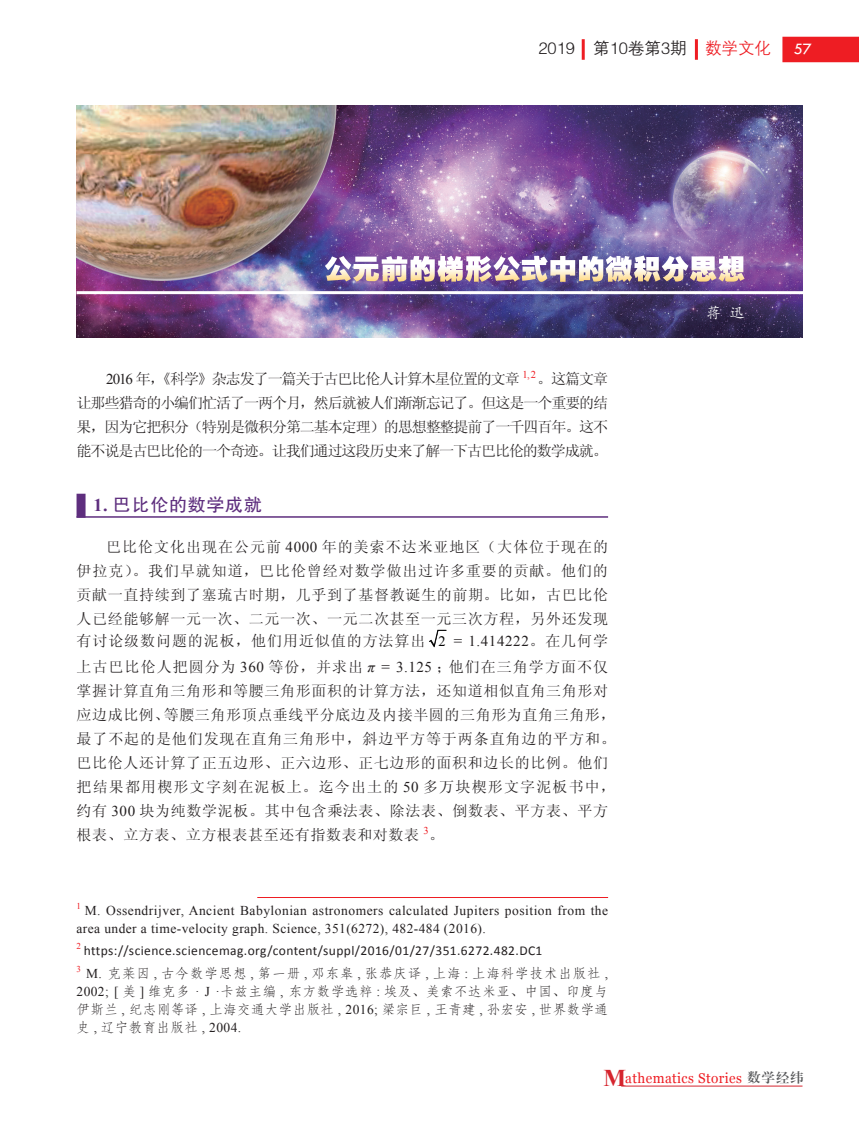
<style>
.page{position:relative;width:859px;height:1123px;background:#fff}
.page>*{position:absolute;margin:0;border:0;box-sizing:border-box;transform-origin:0 0}
.t1{font:27px "FZCCHK GBK1 0";letter-spacing:.04em;color:#fff}
.t2{font:18px "FZHTK GBK1 0";letter-spacing:.04em;color:#5e2e7e}
.t3{font:16.5px "FZZDXK GBK1 0";color:#231f20}
.t4{font:16.5px "Tw Cen";color:#fff}
.t5{font:15px/24px "Sim Sun";letter-spacing:.045em;color:#231f20;text-align:justify}
.t6{font:15px "FZKTK GBK1 0";color:#fff}
.t7{font:14.1px "Georgia";letter-spacing:.03em;color:#ee1d23;scale:.95 1}
.t8{font:13.5px/18px "FZFSK GBK1 0";letter-spacing:.03em;color:#231f20;text-align:justify}
.t9{font:13.5px/18px "Times New Roman";letter-spacing:.035em;color:#231f20}
.t10{font:13.5px "Calibri";letter-spacing:.03em;color:#231f20}
.t11{font:9px "Times New Roman";color:#ee1d23}
.s1{color:#ee1d23}
.s2{font-family:"Times New Roman"}
.s3{font-family:"Times New Roman";font-weight:700}
.s4{font-family:"Times New Roman";font-size:14.4px;color:#030303}
.s5{font-family:"Times New Roman";font-style:italic}
.s6{font-family:"Sim Sun"}
.s7{font-family:"Times New Roman";font-weight:700;font-size:24px;color:#d5252e}
.s8{font-family:"FZXBSK GBK1 0";font-size:13.05px;color:#57585a}
</style>
<div class="page">
<hr style="left:621px;top:1085px;width:181px;height:1px;background:#d5252e">
<div style="left:782px;top:37px;width:77px;height:25px;background:#ee1d23"></div>
<hr style="left:695px;top:39px;width:3px;height:21px;background:#ee1d23">
<hr style="left:582px;top:39px;width:3px;height:21px;background:#ee1d23">
<svg style="left:429px;top:630px;width:17px;height:17px"></svg>
<img style="left:77px;top:106px;width:726px;height:232px">
<hr style="left:77px;top:291px;width:727px;height:3px;background:#fff">
<div style="left:77px;top:493px;width:9px;height:24px;background:#5e2e7e"></div>
<hr style="left:77px;top:516px;width:531px;height:1px;background:#5e2e7e">
<hr style="left:257px;top:897px;width:351px;height:1px;background:#ee1d23">
<p class="t3" style="left:538px;top:40px;width:234px">2019 第10卷第3期 <span class="s1">数学文化</span></p>
<p class="t4" style="left:794px;top:39px;width:20px">57</p>
<h1 class="t1" style="left:325px;top:252px;width:422px">公元前的梯形公式中的微积分思想</h1>
<p class="t6" style="left:706px;top:305px;width:40px">蒋 迅</p>
<p class="t5" style="left:77px;top:367px;width:533px;text-indent:30px"><span class="s2">2016</span> 年，《科学》杂志发了一篇关于古巴比伦人计算木星位置的文章 <sup>1,</sup> <sup>2</sup> 。这篇文章让那些猎奇的小编们忙活了一两个月，然后就被人们渐渐忘记了。但这是一个重要的结果，因为它把积分（特别是微积分第二基本定理）的思想整整提前了一千四百年。这不能不说是古巴比伦的一个奇迹。让我们通过这段历史来了解一下古巴比伦的数学成就。</p>
<p class="t2" style="left:94px;top:495px;width:170px"><span class="s3">1.</span> 巴比伦的数学成就</p>
<p class="t5" style="left:77px;top:535px;width:533px;text-indent:30px">巴比伦文化出现在公元前 <span class="s2">4000</span> 年的美索不达米亚地区（大体位于现在的伊拉克）。我们早就知道，巴比伦曾经对数学做出过许多重要的贡献。他们的贡献一直持续到了塞琉古时期，几乎到了基督教诞生的前期。比如，古巴比伦人已经能够解一元一次、二元一次、一元二次甚至一元三次方程，另外还发现</p>
<p class="t5" style="left:77px;top:627px;width:533px;line-height:26.2px">有讨论级数问题的泥板，他们用近似值的方法算出 <span class="s4">2</span> <span class="s2">= 1.414222</span>。在几何学上古巴比伦人把圆分为 <span class="s2">360</span> 等份，并求出 <span class="s5">π</span> <span class="s2">= 3.125</span> ；他们在三角学方面不仅</p>
<p class="t5" style="left:77px;top:679px;width:541px;text-align:left">掌握计算直角三角形和等腰三角形面积的计算方法，还知道相似直角三角形对应边成比例、等腰三角形顶点垂线平分底边及内接半圆的三角形为直角三角形，最了不起的是他们发现在直角三角形中，斜边平方等于两条直角边的平方和。巴比伦人还计算了正五边形、正六边形、正七边形的面积和边长的比例。他们把结果都用楔形文字刻在泥板上。迄今出土的 <span class="s2">50</span> 多万块楔形文字泥板书中，约有 <span class="s2">300</span> 块为纯数学泥板。其中包含乘法表、除法表、倒数表、平方表、平方根表、立方表、立方根表甚至还有指数表和对数表 <sup>3</sup>。</p>
<p class="t11" style="left:77px;top:900px;width:6px">1</p>
<p class="t9" style="left:77px;top:901px;width:533px;text-indent:8px">M. Ossendrijver, Ancient Babylonian astronomers calculated Jupiters position from the area under a time-velocity graph. Science, 351(6272), 482-484 (2016).</p>
<p class="t11" style="left:77px;top:940px;width:6px">2</p>
<p class="t10" style="left:84px;top:942px;width:460px">https://science.sciencemag.org/content/suppl/2016/01/27/351.6272.482.DC1</p>
<p class="t11" style="left:77px;top:962px;width:6px">3</p>
<p class="t8" style="left:77px;top:964px;width:533px;text-indent:10px"><span class="s2">M.</span> 克莱因 <span class="s2">,</span> 古今数学思想 <span class="s2">,</span> 第一册 <span class="s2">,</span> 邓东皋 <span class="s2">,</span> 张恭庆译 <span class="s2">,</span> 上海 <span class="s2">:</span> 上海科学技术出版社 <span class="s2">, 2002; [</span> 美 <span class="s2">]</span> 维克多 <span class="s2">· J ·</span>卡兹主编 <span class="s2">,</span> 东方数学选粹 <span class="s2">:</span> 埃及<span class="s6">、</span>美索不达米亚<span class="s6">、</span>中国<span class="s6">、</span>印度与伊斯兰 <span class="s2">,</span> 纪志刚等译 <span class="s2">,</span> 上海交通大学出版社 <span class="s2">, 2016;</span> 梁宗巨 <span class="s2">,</span> 王青建 <span class="s2">,</span> 孙宏安 <span class="s2">,</span> 世界数学通史 <span class="s2">,</span> 辽宁教育出版社 <span class="s2">, 2004.</span></p>
<p class="t7" style="left:603px;top:1067px;width:212px"><span class="s7">M</span>athematics Stories <span class="s8">数学经纬</span></p>
</div>
